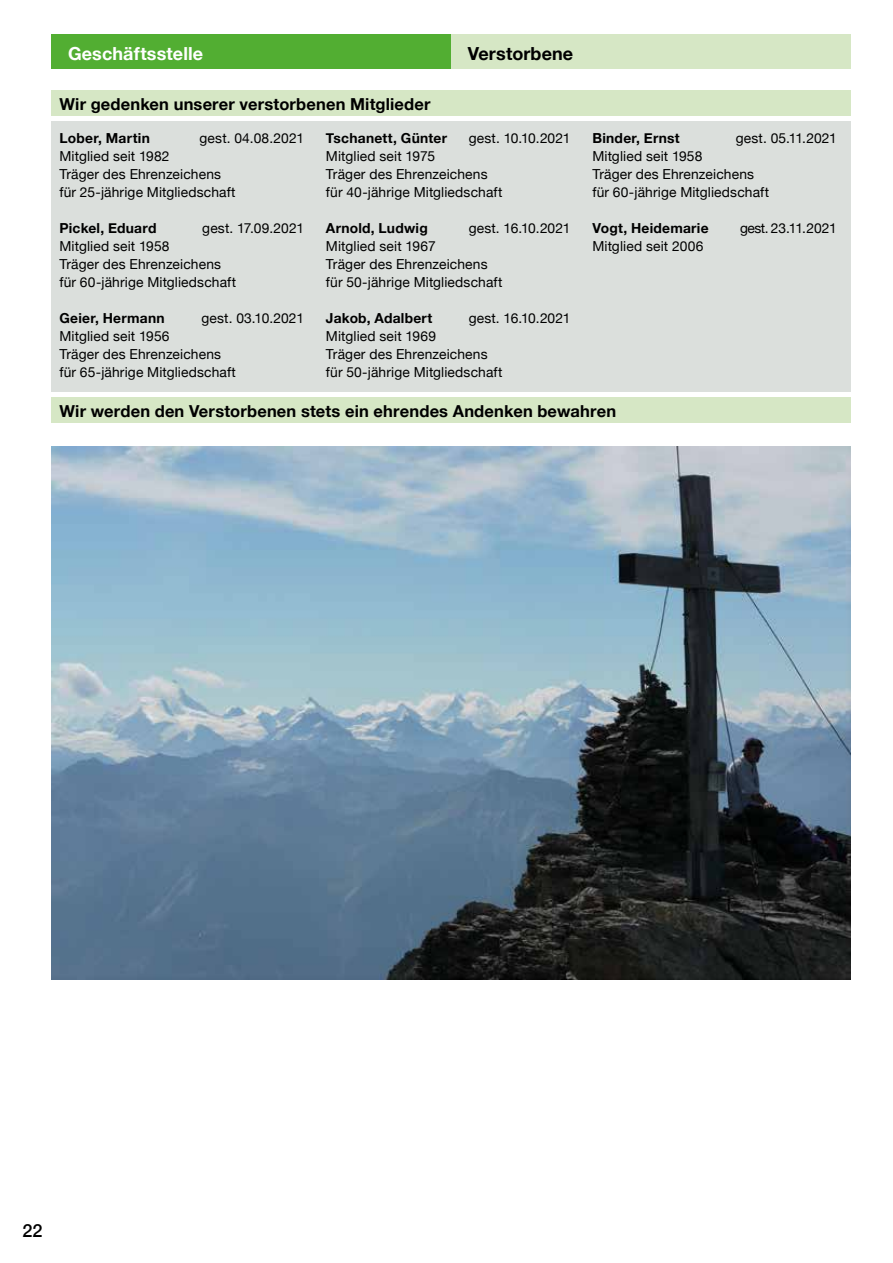
<style>
.page{position:relative;width:893px;height:1263px;background:#fff}
.page>*{position:absolute;margin:0;border:0;box-sizing:border-box;transform-origin:0 0}
.t1{font:700 18px "Helvetica Neue";letter-spacing:.01em;color:#fff}
.t2{font:700 18px "Helvetica Neue";letter-spacing:.005em;color:#000}
.t3{font:500 18px "Helvetica Neue";color:#000}
.t4{font:700 16.5px "Helvetica Neue";letter-spacing:.01em;color:#000}
.t5{font:13.8px/18px "Helvetica Neue";letter-spacing:.01em;color:#000}
.t6{font:700 13.8px "Helvetica Neue";letter-spacing:.02em;color:#000}
.t7{font:13.8px "Helvetica Neue";letter-spacing:-.03em;color:#000}
</style>
<div class="page">
<div style="left:51px;top:121px;width:799px;height:271px;background:#dbdfdc"></div>
<div style="left:451px;top:34px;width:399px;height:34px;background:#d6e7c5"></div>
<div style="left:51px;top:34px;width:400px;height:34px;background:#52ae32"></div>
<div style="left:51px;top:90px;width:799px;height:25px;background:#d6e7c5"></div>
<div style="left:51px;top:398px;width:799px;height:25px;background:#d6e7c5"></div>
<img style="left:51px;top:446px;width:799px;height:533px">
<h1 class="t1" style="left:68px;top:39px;width:137px">Geschäftsstelle</h1>
<h1 class="t2" style="left:468px;top:39px;width:107px">Verstorbene</h1>
<p class="t4" style="left:60px;top:91px;width:373px">Wir gedenken unserer verstorbenen Mitglieder</p>
<p class="t6" style="left:60px;top:128px;width:92px">Lober, Martin</p>
<p class="t5" style="left:200px;top:130px;width:106px">gest. 04.08.2021</p>
<p class="t5" style="left:60px;top:148px;width:178px">Mitglied seit 1982<br>Träger des Ehrenzeichens für 25-jährige Mitgliedschaft</p>
<p class="t6" style="left:60px;top:218px;width:99px">Pickel, Eduard</p>
<p class="t5" style="left:202px;top:220px;width:103px">gest. 17.09.2021</p>
<p class="t5" style="left:59px;top:238px;width:178px">Mitglied seit 1958<br>Träger des Ehrenzeichens für 60-jährige Mitgliedschaft</p>
<p class="t6" style="left:59px;top:308px;width:107px">Geier, Hermann</p>
<p class="t5" style="left:201px;top:310px;width:104px">gest. 03.10.2021</p>
<p class="t5" style="left:59px;top:328px;width:178px">Mitglied seit 1956<br>Träger des Ehrenzeichens für 65-jährige Mitgliedschaft</p>
<p class="t6" style="left:326px;top:127px;width:123px">Tschanett, Günter</p>
<p class="t5" style="left:469px;top:130px;width:103px">gest. 10.10.2021</p>
<p class="t5" style="left:326px;top:148px;width:178px">Mitglied seit 1975<br>Träger des Ehrenzeichens für 40-jährige Mitgliedschaft</p>
<p class="t6" style="left:326px;top:217px;width:103px">Arnold, Ludwig</p>
<p class="t5" style="left:469px;top:220px;width:103px">gest. 16.10.2021</p>
<p class="t5" style="left:326px;top:238px;width:178px">Mitglied seit 1967<br>Träger des Ehrenzeichens für 50-jährige Mitgliedschaft</p>
<p class="t6" style="left:326px;top:307px;width:108px">Jakob, Adalbert</p>
<p class="t5" style="left:469px;top:310px;width:103px">gest. 16.10.2021</p>
<p class="t5" style="left:326px;top:328px;width:178px">Mitglied seit 1969<br>Träger des Ehrenzeichens für 50-jährige Mitgliedschaft</p>
<p class="t6" style="left:592px;top:127px;width:89px">Binder, Ernst</p>
<p class="t5" style="left:736px;top:130px;width:103px">gest. 05.11.2021</p>
<p class="t5" style="left:592px;top:148px;width:178px">Mitglied seit 1958<br>Träger des Ehrenzeichens für 60-jährige Mitgliedschaft</p>
<p class="t6" style="left:592px;top:217px;width:118px">Vogt, Heidemarie</p>
<p class="t7" style="left:740px;top:218px;width:98px">gest. 23.11.2021</p>
<p class="t5" style="left:592px;top:238px;width:112px">Mitglied seit 2006</p>
<p class="t4" style="left:60px;top:398px;width:558px">Wir werden den Verstorbenen stets ein ehrendes Andenken bewahren</p>
<h1 class="t3" style="left:23px;top:1216px;width:21px">22</h1>
</div>
